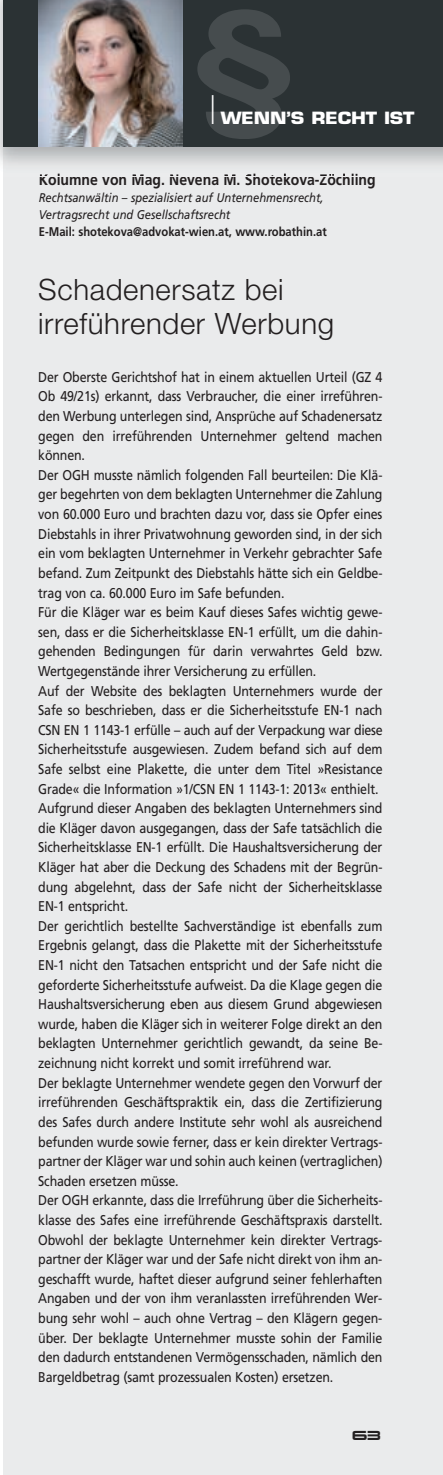
<style>
.page{position:relative;width:443px;height:1475px;background:#fff}
.page>*{position:absolute;margin:0;border:0;box-sizing:border-box;transform-origin:0 0}
.t1{font:38.5px "Eurostile";color:#fff;scale:.45 1}
.t2{font:300 29.4px/34.1px "Helvetica Neue";letter-spacing:.02em;color:#231f20}
.t3{font:700 16.45px "Eurostile";letter-spacing:-.015em;color:#fff;scale:1.15 1}
.t4{font:700 15.75px "Frutiger";color:#231f20;scale:.89 1}
.t5{font:14.17px/19.6px "Frutiger";letter-spacing:-.015em;color:#231f20;scale:.88 1}
.t6{font:italic 12.6px/17px "Frutiger";color:#231f20;scale:.89 1}
.t7{font:700 12.6px "Frutiger";color:#231f20;scale:.89 1}
.t8{font:11.38px "Korataki";color:#231f20;scale:1.05 1}
</style>
<div class="page">
<div style="left:3px;top:138px;width:440px;height:1337px;background:#eaebec"></div>
<img style="left:40px;top:174px;width:317px;height:2px">
<div style="left:3px;top:0;width:440px;height:147px;background:#2b3234"></div>
<img style="left:39px;top:0;width:144px;height:147px">
<svg style="left:197px;top:9px;width:93px;height:130px"></svg>
<h1 class="t1" style="left:211px;top:95px;width:10px">I</h1>
<p class="t3" style="left:221px;top:112px;width:170px">WENN’S RECHT IST</p>
<p class="t4" style="left:39px;top:174px;width:380px">Kolumne von Mag. Nevena M. Shotekova-Zöchling</p>
<p class="t6" style="left:39px;top:191px;width:321px">Rechtsanwältin – spezialisiert auf Unternehmensrecht,<br>Vertragsrecht und Gesellschaftsrecht</p>
<p class="t7" style="left:39px;top:227px;width:325px">E-Mail: shotekova@advokat-wien.at, www.robathin.at</p>
<h2 class="t2" style="left:38px;top:275px;width:297px">Schadenersatz bei irreführender Werbung</h2>
<p class="t5" style="left:38px;top:368px;width:393px">Der Oberste Gerichtshof hat in einem aktuellen Urteil (GZ 4<br>Ob 49/21s) erkannt, dass Verbraucher, die einer irreführen&shy;den Werbung unterlegen sind, Ansprüche auf Schadenersatz gegen den irreführenden Unternehmer geltend machen können.<br>Der OGH musste nämlich folgenden Fall beurteilen: Die Klä&shy;ger begehrten von dem beklagten Unternehmer die Zahlung von 60.000 Euro und brachten dazu vor, dass sie Opfer eines Diebstahls in ihrer Privatwohnung geworden sind, in der sich ein vom beklagten Unternehmer in Verkehr gebrachter Safe befand. Zum Zeitpunkt des Diebstahls hätte sich ein Geldbe&shy;trag von ca. 60.000 Euro im Safe befunden.<br>Für die Kläger war es beim Kauf dieses Safes wichtig gewe&shy;sen, dass er die Sicherheitsklasse EN-1 erfüllt, um die dahin&shy;gehenden Bedingungen für darin verwahrtes Geld bzw.<br>Wertgegenstände ihrer Versicherung zu erfüllen.<br>Auf der Website des beklagten Unternehmers wurde der Safe so beschrieben, dass er die Sicherheitsstufe EN-1 nach CSN EN 1 1143-1 erfülle – auch auf der Verpackung war diese Sicherheitsstufe ausgewiesen. Zudem befand sich auf dem Safe selbst eine Plakette, die unter dem Titel »Resistance Grade« die Information »1/CSN EN 1 1143-1: 2013« enthielt.<br>Aufgrund dieser Angaben des beklagten Unternehmers sind die Kläger davon ausgegangen, dass der Safe tatsächlich die Sicherheitsklasse EN-1 erfüllt. Die Haushaltsversicherung der Kläger hat aber die Deckung des Schadens mit der Begrün&shy;dung abgelehnt, dass der Safe nicht der Sicherheitsklasse EN-1 entspricht.<br>Der gerichtlich bestellte Sachverständige ist ebenfalls zum Ergebnis gelangt, dass die Plakette mit der Sicherheitsstufe EN-1 nicht den Tatsachen entspricht und der Safe nicht die geforderte Sicherheitsstufe aufweist. Da die Klage gegen die Haushaltsversicherung eben aus diesem Grund abgewiesen wurde, haben die Kläger sich in weiterer Folge direkt an den beklagten Unternehmer gerichtlich gewandt, da seine Be&shy;zeichnung nicht korrekt und somit irreführend war.<br>Der beklagte Unternehmer wendete gegen den Vorwurf der irreführenden Geschäftspraktik ein, dass die Zertifizierung des Safes durch andere Institute sehr wohl als ausreichend befunden wurde sowie ferner, dass er kein direkter Vertrags&shy;partner der Kläger war und sohin auch keinen (vertraglichen)<br>Schaden ersetzen müsse.<br>Der OGH erkannte, dass die Irreführung über die Sicherheits&shy;klasse des Safes eine irreführende Geschäftspraxis darstellt.<br>Obwohl der beklagte Unternehmer kein direkter Vertrags&shy;partner der Kläger war und der Safe nicht direkt von ihm an&shy;geschafft wurde, haftet dieser aufgrund seiner fehlerhaften Angaben und der von ihm veranlassten irreführenden Wer&shy;bung sehr wohl – auch ohne Vertrag – den Klägern gegen&shy;über. Der beklagte Unternehmer musste sohin der Familie den dadurch entstandenen Vermögensschaden, nämlich den Bargeldbetrag (samt prozessualen Kosten) ersetzen.</p>
<p class="t8" style="left:352px;top:1431px;width:29px">63</p>
</div>
